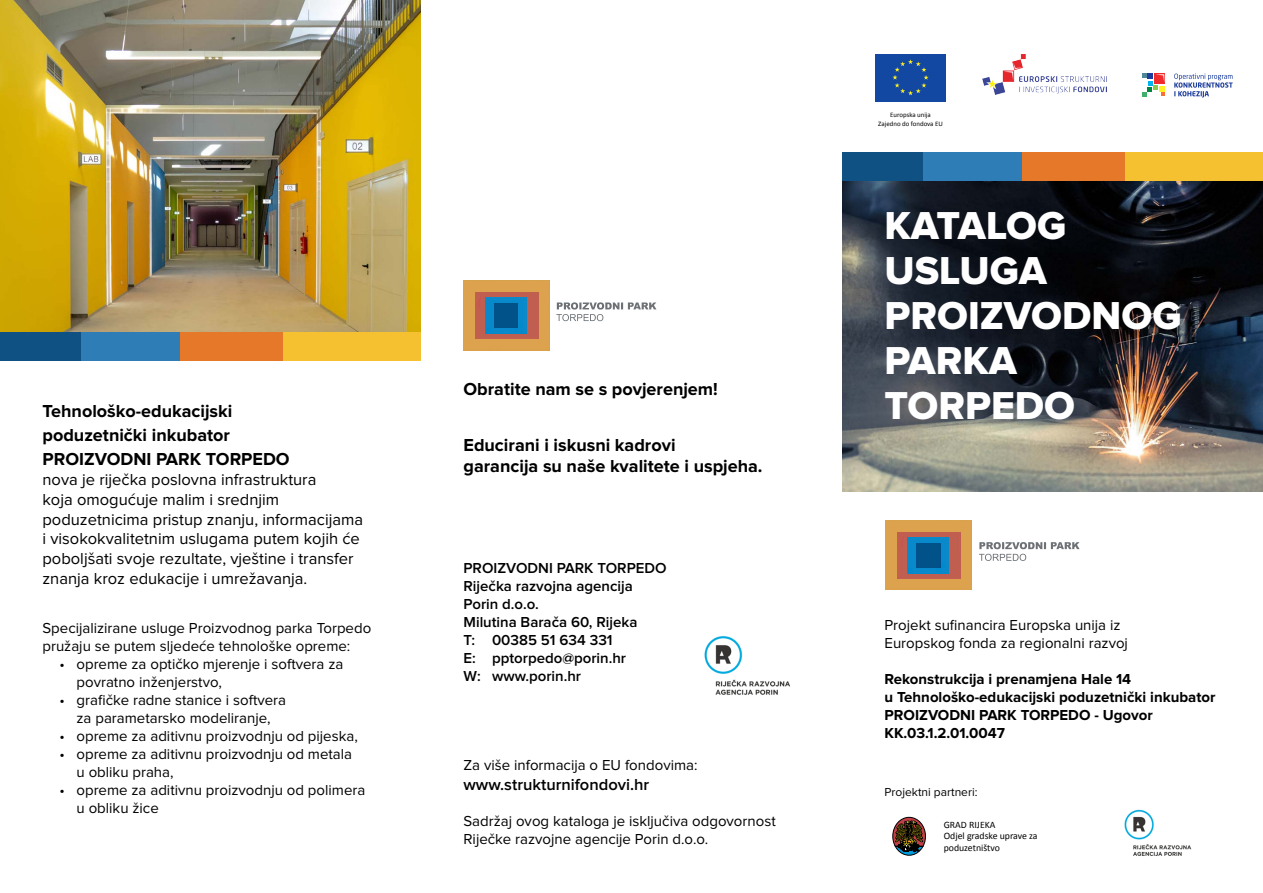
<style>
.page{position:relative;width:1263px;height:893px;background:#fff}
.page>*{position:absolute;margin:0;border:0;box-sizing:border-box;transform-origin:0 0}
.t1{font:40.35px/45px "Proxima Nova Extrabld";color:#fff}
.t2{font:700 18px/24px "Proxima Nova";color:#000}
.t3{font:16.5px/19.8px "Proxima Nova";color:#000}
.t4{font:600 16.5px "Proxima Nova";color:#000}
.t5{font:15px/18px "Proxima Nova";color:#000}
.t6{font:600 15px/18px "Proxima Nova";color:#000}
.t7{font:700 15px/18px "Proxima Nova";color:#000}
.t8{font:12px "Proxima Nova";color:#000}
.t9{font:9.75px/11.7px "Calibri";color:#000}
.t10{font:6.9px/8.2px "Calibri";color:#000;text-align:center}
</style>
<div class="page">
<img style="left:842px;top:180px;width:421px;height:311px">
<img style="left:704px;top:636px;width:86px;height:59px">
<img style="left:463px;top:280px;width:194px;height:71px">
<div style="left:463px;top:281px;width:86px;height:69px;background:#dca24e"></div>
<img style="left:475px;top:293px;width:63px;height:46px">
<img style="left:485px;top:297px;width:41px;height:36px">
<img style="left:494px;top:304px;width:24px;height:23px">
<div style="left:892px;top:817px;width:34px;height:38px;border:1px solid #000;border-radius:50%"></div>
<svg style="left:893px;top:817px;width:32px;height:38px"></svg>
<img style="left:1124px;top:809px;width:68px;height:47px">
<div style="left:875px;top:54px;width:70px;height:47px;background:#1348a2"></div>
<svg style="left:892px;top:59px;width:36px;height:36px"></svg>
<img style="left:983px;top:54px;width:123px;height:41px">
<img style="left:0;top:0;width:421px;height:333px">
<svg style="left:1174px;top:74px;width:59px;height:24px"></svg>
<svg style="left:1142px;top:73px;width:23px;height:23px"></svg>
<img style="left:979px;top:542px;width:101px;height:19px">
<div style="left:885px;top:520px;width:87px;height:70px;background:#dca24e"></div>
<div style="left:897px;top:532px;width:64px;height:47px;background:#c05f4f"></div>
<img style="left:908px;top:537px;width:41px;height:36px">
<img style="left:916px;top:543px;width:24px;height:24px">
<div style="left:842px;top:152px;width:421px;height:28px;background:#f5c131"></div>
<div style="left:842px;top:152px;width:283px;height:28px;background:#e67929"></div>
<div style="left:842px;top:152px;width:179px;height:28px;background:#2e7db6"></div>
<div style="left:842px;top:152px;width:80px;height:28px;background:#105183"></div>
<div style="left:0;top:333px;width:421px;height:28px;background:#f5c131"></div>
<div style="left:0;top:333px;width:283px;height:28px;background:#e67929"></div>
<div style="left:0;top:333px;width:179px;height:28px;background:#2e7db6"></div>
<div style="left:0;top:333px;width:80px;height:28px;background:#105183"></div>
<p class="t2" style="left:43px;top:400px;width:249px">Tehnološko-edukacijski poduzetnički inkubator<br>PROIZVODNI PARK TORPEDO</p>
<p class="t3" style="left:43px;top:470px;width:322px">nova je riječka poslovna infrastruktura<br>koja omogućuje malim i srednjim poduzetnicima pristup znanju, informacijama i visokokvalitetnim uslugama putem kojih će poboljšati svoje rezultate, vještine i transfer znanja kroz edukacije i umrežavanja.</p>
<p class="t5" style="left:43px;top:620px;width:330px">Specijalizirane usluge Proizvodnog parka Torpedo pružaju se putem sljedeće tehnološke opreme:</p>
<p class="t5" style="left:77px;top:656px;width:268px;text-indent:-17px">• opreme za optičko mjerenje i softvera za povratno inženjerstvo,</p>
<p class="t5" style="left:60px;top:692px;width:228px;text-align:center">• grafičke radne stanice i softvera za parametarsko modeliranje,</p>
<p class="t5" style="left:60px;top:728px;width:300px">• opreme za aditivnu proizvodnju od pijeska,</p>
<p class="t5" style="left:77px;top:746px;width:277px;text-indent:-17px">• opreme za aditivnu proizvodnju od metala u obliku praha,</p>
<p class="t5" style="left:77px;top:782px;width:290px;text-indent:-17px">• opreme za aditivnu proizvodnju od polimera u obliku žice</p>
<p class="t2" style="left:463px;top:378px;width:256px">Obratite nam se s povjerenjem!</p>
<p class="t2" style="left:463px;top:435px;width:300px;line-height:21.6px">Educirani i iskusni kadrovi<br>garancija su naše kvalitete i uspjeha.</p>
<p class="t6" style="left:463px;top:560px;width:205px">PROIZVODNI PARK TORPEDO<br>Riječka razvojna agencija<br>Porin d.o.o.<br>Milutina Barača 60, Rijeka<br>T: 00385 51 634 331<br>E: pptorpedo@porin.hr<br>W: www.porin.hr</p>
<p class="t5" style="left:463px;top:757px;width:235px">Za više informacija o EU fondovima:</p>
<p class="t4" style="left:463px;top:777px;width:187px">www.strukturnifondovi.hr</p>
<p class="t5" style="left:463px;top:813px;width:314px">Sadržaj ovog kataloga je isključiva odgovornost<br>Riječke razvojne agencije Porin d.o.o.</p>
<p class="t10" style="left:878px;top:111px;width:66px">Europska unija<br>Zajedno do fondova EU</p>
<h1 class="t1" style="left:884px;top:205px;width:299px">KATALOG<br>USLUGA<br>PROIZVODNOG<br>PARKA<br>TORPEDO</h1>
<p class="t5" style="left:884px;top:616px;width:245px">Projekt sufinancira Europska unija iz<br>Europskog fonda za regionalni razvoj</p>
<p class="t7" style="left:884px;top:670px;width:332px">Rekonstrukcija i prenamjena Hale 14<br>u Tehnološko-edukacijski poduzetnički inkubator PROIZVODNI PARK TORPEDO - Ugovor KK.03.1.2.01.0047</p>
<p class="t8" style="left:884px;top:786px;width:94px">Projektni partneri:</p>
<p class="t9" style="left:944px;top:818px;width:95px">GRAD RIJEKA<br>Odjel gradske uprave za poduzetništvo</p>
</div>
